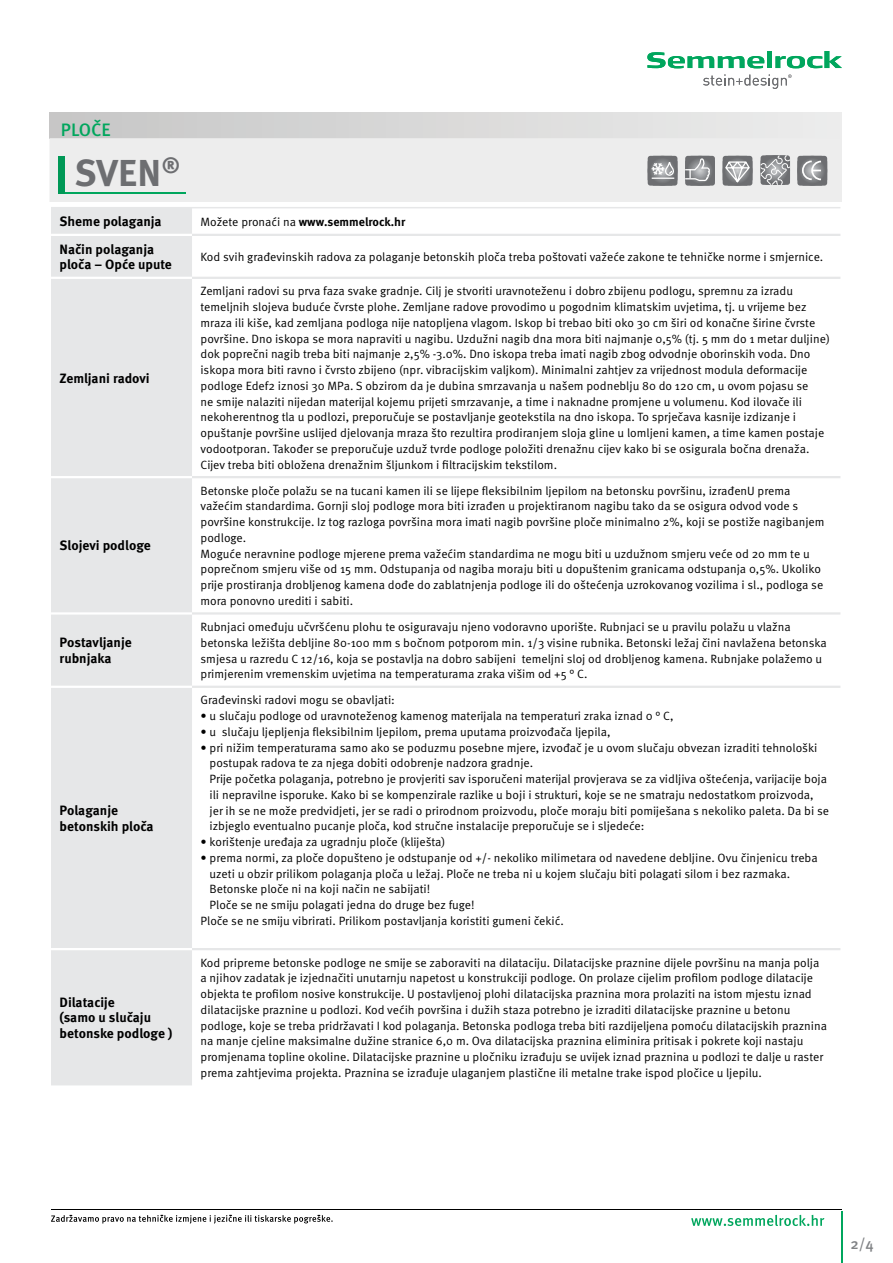
<style>
.page{position:relative;width:893px;height:1263px;background:#fff}
.page>*{position:absolute;margin:0;border:0;box-sizing:border-box;transform-origin:0 0}
.t1{font:700 37.5px "Meta Pro";color:#6d6e71}
.t2{font:500 18px "Meta Pro";letter-spacing:-.005em;color:#00a65d}
.t3{font:500 15px "Meta Pro";color:#808285}
.t4{font:700 13.5px/15.8px "Meta Pro";color:#000}
.t5{font:12px/15.8px "Meta Pro";color:#000}
.t6{font:700 12px "Meta Pro";color:#000}
.s1{font-weight:400}
</style>
<div class="page">
<hr style="left:51px;top:1209px;width:791px;height:1px;background:#000">
<svg style="left:691px;top:1215px;width:133px;height:11px"></svg>
<hr style="left:841px;top:1211px;width:1px;height:52px;background:#00a65d">
<svg style="left:51px;top:1215px;width:282px;height:8px"></svg>
<div style="left:51px;top:208px;width:141px;height:877px;background:#e6e7e8"></div>
<hr style="left:51px;top:234px;width:141px;height:2px;background:#fff">
<hr style="left:51px;top:277px;width:141px;height:2px;background:#fff">
<hr style="left:51px;top:476px;width:141px;height:2px;background:#fff">
<hr style="left:51px;top:612px;width:141px;height:3px;background:#fff">
<hr style="left:51px;top:686px;width:141px;height:2px;background:#fff">
<hr style="left:192px;top:234px;width:648px;height:2px;background:#e6e7e8">
<hr style="left:192px;top:277px;width:648px;height:2px;background:#e6e7e8">
<hr style="left:192px;top:476px;width:648px;height:2px;background:#e6e7e8">
<hr style="left:192px;top:612px;width:648px;height:3px;background:#e6e7e8">
<hr style="left:192px;top:686px;width:648px;height:2px;background:#e6e7e8">
<hr style="left:51px;top:207px;width:141px;height:1px;background:#e6e7e8">
<hr style="left:192px;top:207px;width:648px;height:1px;background:#e6e7e8">
<hr style="left:192px;top:948px;width:648px;height:2px;background:#e6e7e8">
<hr style="left:51px;top:948px;width:141px;height:2px;background:#fff">
<div style="left:49px;top:113px;width:793px;height:25px;background:linear-gradient(to right,#c6c6c6,#ededed)"></div>
<div style="left:49px;top:138px;width:793px;height:64px;background:#ededed"></div>
<hr style="left:58px;top:193px;width:127px;height:1px;background:#00a65d">
<div style="left:58px;top:156px;width:7px;height:38px;background:#009856"></div>
<svg style="left:647px;top:52px;width:117px;height:16px"></svg>
<div style="left:767px;top:51px;width:5px;height:17px;background:#00a65d"></div>
<svg style="left:775px;top:51px;width:67px;height:17px"></svg>
<svg style="left:703px;top:74px;width:89px;height:15px"></svg>
<div style="left:685px;top:156px;width:30px;height:30px;background:#6d6e71;border-radius:3px"></div>
<div style="left:687px;top:158px;width:26px;height:25px;background:#737577;border-radius:50%"></div>
<div style="left:688px;top:159px;width:24px;height:24px;background:#77787b;border-radius:50%"></div>
<div style="left:689px;top:160px;width:22px;height:21px;background:#808285;border-radius:50%"></div>
<svg style="left:684px;top:158px;width:26px;height:24px"></svg>
<div style="left:723px;top:156px;width:29px;height:30px;background:#6d6e71;border-radius:3px"></div>
<div style="left:725px;top:158px;width:25px;height:25px;background:#737577;border-radius:50%"></div>
<div style="left:726px;top:159px;width:23px;height:23px;background:#7c7e81;border-radius:50%"></div>
<svg style="left:725px;top:161px;width:25px;height:22px"></svg>
<div style="left:648px;top:156px;width:29px;height:30px;background:#6d6e71;border-radius:3px"></div>
<div style="left:650px;top:158px;width:25px;height:25px;background:#737577;border-radius:50%"></div>
<div style="left:651px;top:159px;width:23px;height:24px;background:#77787b;border-radius:50%"></div>
<div style="left:651px;top:159px;width:23px;height:23px;background:#7c7e81;border-radius:50%"></div>
<div style="left:652px;top:160px;width:21px;height:21px;background:#808285;border-radius:50%"></div>
<div style="left:653px;top:161px;width:19px;height:20px;background:#848688;border-radius:50%"></div>
<div style="left:653px;top:161px;width:19px;height:19px;background:#8a8c8e;border-radius:50%"></div>
<svg style="left:651px;top:162px;width:24px;height:17px"></svg>
<div style="left:797px;top:156px;width:30px;height:30px;background:#6d6e71;border-radius:3px"></div>
<div style="left:800px;top:158px;width:25px;height:25px;background:#737577;border-radius:50%"></div>
<div style="left:800px;top:159px;width:24px;height:24px;background:#77787b;border-radius:50%"></div>
<div style="left:801px;top:159px;width:23px;height:23px;background:#7c7e81;border-radius:50%"></div>
<svg style="left:802px;top:160px;width:20px;height:21px"></svg>
<svg style="left:759px;top:141px;width:32px;height:56px"></svg>
<h2 class="t2" style="left:61px;top:119px;width:51px">PLOČE</h2>
<h1 class="t1" style="left:74px;top:149px;width:107px">SVEN<sup>®</sup></h1>
<p class="t4" style="left:60px;top:214px;width:104px">Sheme polaganja</p>
<p class="t6" style="left:201px;top:214px;width:206px"><span class="s1">Možete pronaći na</span> www.semmelrock.hr</p>
<p class="t4" style="left:60px;top:241px;width:114px">Način polaganja ploča – Opće upute</p>
<p class="t5" style="left:201px;top:249px;width:624px">Kod svih građevinskih radova za polaganje betonskih ploča treba poštovati važeće zakone te tehničke norme i smjernice.</p>
<p class="t4" style="left:60px;top:370px;width:92px">Zemljani radovi</p>
<p class="t4" style="left:60px;top:538px;width:93px">Slojevi podloge</p>
<p class="t4" style="left:60px;top:635px;width:74px">Postavljanje rubnjaka</p>
<p class="t4" style="left:60px;top:803px;width:96px">Polaganje betonskih ploča</p>
<p class="t4" style="left:60px;top:994px;width:114px">Dilatacije<br>(samo u slučaju betonske podloge )</p>
<p class="t5" style="left:201px;top:284px;width:631px">Zemljani radovi su prva faza svake gradnje. Cilj je stvoriti uravnoteženu i dobro zbijenu podlogu, spremnu za izradu temeljnih slojeva buduće čvrste plohe. Zemljane radove provodimo u pogodnim klimatskim uvjetima, tj. u vrijeme bez mraza ili kiše, kad zemljana podloga nije natopljena vlagom. Iskop bi trebao biti oko 30 cm širi od konačne širine čvrste površine. Dno iskopa se mora napraviti u nagibu. Uzdužni nagib dna mora biti najmanje 0,5% (tj. 5 mm do 1 metar duljine) dok poprečni nagib treba biti najmanje 2,5% -3.0%. Dno iskopa treba imati nagib zbog odvodnje oborinskih voda. Dno iskopa mora biti ravno i čvrsto zbijeno (npr. vibracijskim valjkom). Minimalni zahtjev za vrijednost modula deformacije podloge Edef2 iznosi 30 MPa. S obzirom da je dubina smrzavanja u našem podneblju 80 do 120 cm, u ovom pojasu se<br>ne smije nalaziti nijedan materijal kojemu prijeti smrzavanje, a time i naknadne promjene u volumenu. Kod ilovače ili nekoherentnog tla u podlozi, preporučuje se postavljanje geotekstila na dno iskopa. To sprječava kasnije izdizanje i opuštanje površine uslijed djelovanja mraza što rezultira prodiranjem sloja gline u lomljeni kamen, a time kamen postaje vodootporan. Također se preporučuje uzduž tvrde podloge položiti drenažnu cijev kako bi se osigurala bočna drenaža.<br>Cijev treba biti obložena drenažnim šljunkom i filtracijskim tekstilom.</p>
<p class="t5" style="left:201px;top:483px;width:625px">Betonske ploče polažu se na tucani kamen ili se lijepe fleksibilnim ljepilom na betonsku površinu, izrađenU prema važećim standardima. Gornji sloj podloge mora biti izrađen u projektiranom nagibu tako da se osigura odvod vode s površine konstrukcije. Iz tog razloga površina mora imati nagib površine ploče minimalno 2%, koji se postiže nagibanjem podloge.<br>Moguće neravnine podloge mjerene prema važećim standardima ne mogu biti u uzdužnom smjeru veće od 20 mm te u poprečnom smjeru više od 15 mm. Odstupanja od nagiba moraju biti u dopuštenim granicama odstupanja 0,5%. Ukoliko prije prostiranja drobljenog kamena dođe do zablatnjenja podloge ili do oštećenja uzrokovanog vozilima i sl., podloga se mora ponovno urediti i sabiti.</p>
<p class="t5" style="left:201px;top:619px;width:628px">Rubnjaci omeđuju učvršćenu plohu te osiguravaju njeno vodoravno uporište. Rubnjaci se u pravilu polažu u vlažna betonska ležišta debljine 80-100 mm s bočnom potporom min. 1/3 visine rubnika. Betonski ležaj čini navlažena betonska smjesa u razredu C 12/16, koja se postavlja na dobro sabijeni temeljni sloj od drobljenog kamena. Rubnjake polažemo u primjerenim vremenskim uvjetima na temperaturama zraka višim od +5 ° C.</p>
<p class="t5" style="left:201px;top:693px;width:196px">Građevinski radovi mogu se obavljati:</p>
<p class="t5" style="left:201px;top:708px;width:474px">• u slučaju podloge od uravnoteženog kamenog materijala na temperaturi zraka iznad 0 ° C,</p>
<p class="t5" style="left:201px;top:724px;width:411px">• u slučaju ljepljenja fleksibilnim ljepilom, prema uputama proizvođača ljepila,</p>
<p class="t5" style="left:210px;top:740px;width:621px;text-indent:-9px">• pri nižim temperaturama samo ako se poduzmu posebne mjere, izvođač je u ovom slučaju obvezan izraditi tehnološki postupak radova te za njega dobiti odobrenje nadzora gradnje.<br>Prije početka polaganja, potrebno je provjeriti sav isporučeni materijal provjerava se za vidljiva oštećenja, varijacije boja ili nepravilne isporuke. Kako bi se kompenzirale razlike u boji i strukturi, koje se ne smatraju nedostatkom proizvoda, jer ih se ne može predvidjeti, jer se radi o prirodnom proizvodu, ploče moraju biti pomiješana s nekoliko paleta. Da bi se izbjeglo eventualno pucanje ploča, kod stručne instalacije preporučuje se i sljedeće:</p>
<p class="t5" style="left:201px;top:834px;width:247px">• korištenje uređaja za ugradnju ploče (kliješta)</p>
<p class="t5" style="left:201px;top:850px;width:619px">• prema normi, za ploče dopušteno je odstupanje od +/- nekoliko milimetara od navedene debljine. Ovu činjenicu treba</p>
<p class="t5" style="left:210px;top:866px;width:582px">uzeti u obzir prilikom polaganja ploča u ležaj. Ploče ne treba ni u kojem slučaju biti polagati silom i bez razmaka.</p>
<p class="t5" style="left:210px;top:882px;width:222px">Betonske ploče ni na koji način ne sabijati!</p>
<p class="t5" style="left:210px;top:897px;width:267px">Ploče se ne smiju polagati jedna do druge bez fuge!</p>
<p class="t5" style="left:201px;top:913px;width:365px">Ploče se ne smiju vibrirati. Prilikom postavljanja koristiti gumeni čekić.</p>
<p class="t5" style="left:201px;top:955px;width:628px">Kod pripreme betonske podloge ne smije se zaboraviti na dilataciju. Dilatacijske praznine dijele površinu na manja polja a njihov zadatak je izjednačiti unutarnju napetost u konstrukciji podloge. On prolaze cijelim profilom podloge dilatacije objekta te profilom nosive konstrukcije. U postavljenoj plohi dilatacijska praznina mora prolaziti na istom mjestu iznad dilatacijske praznine u podlozi. Kod većih površina i dužih staza potrebno je izraditi dilatacijske praznine u betonu podloge, koje se treba pridržavati I kod polaganja. Betonska podloga treba biti razdijeljena pomoću dilatacijskih praznina na manje cjeline maksimalne dužine stranice 6,0 m. Ova dilatacijska praznina eliminira pritisak i pokrete koji nastaju promjenama topline okoline. Dilatacijske praznine u pločniku izrađuju se uvijek iznad praznina u podlozi te dalje u raster prema zahtjevima projekta. Praznina se izrađuje ulaganjem plastične ili metalne trake ispod pločice u ljepilu.</p>
<p class="t3" style="left:850px;top:1234px;width:25px">2/4</p>
</div>
